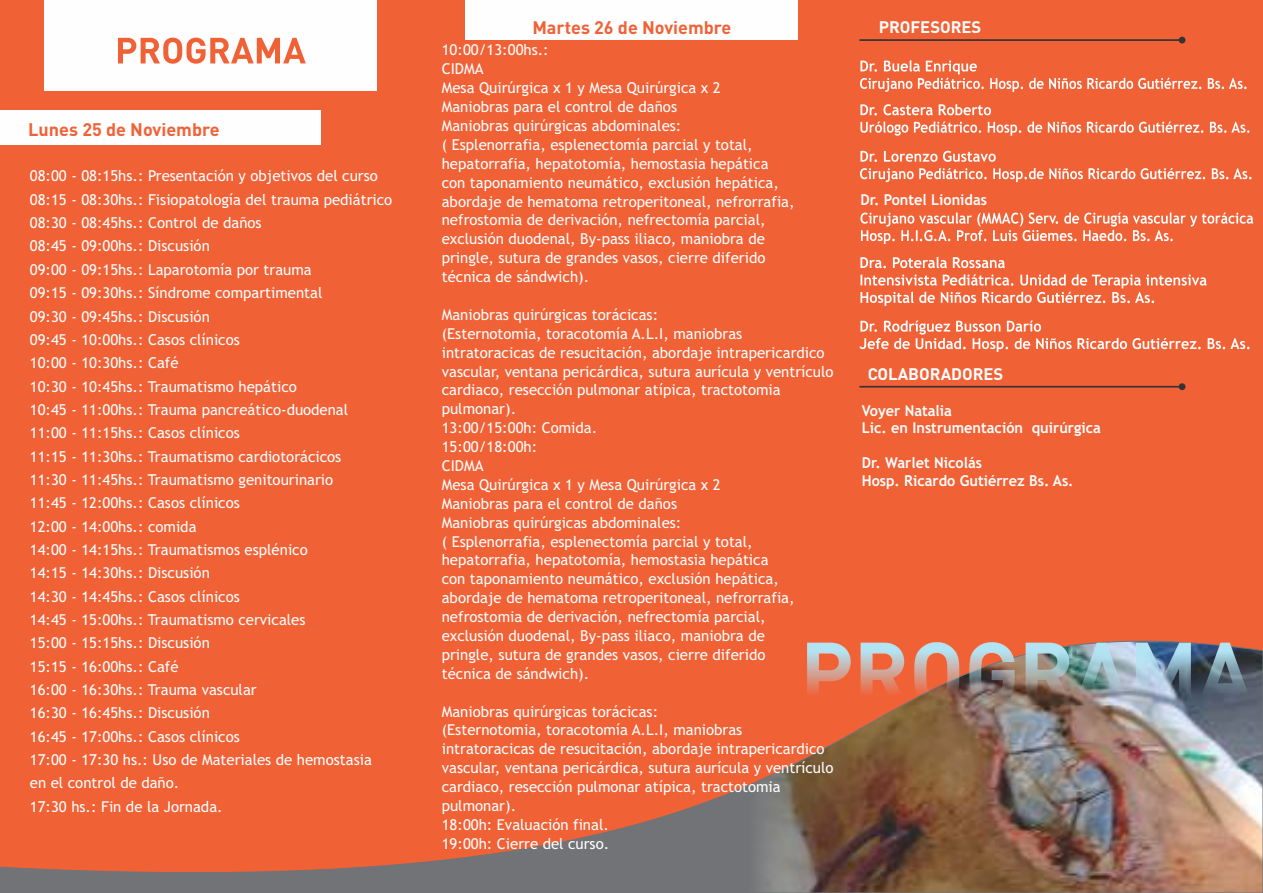
<style>
.page{position:relative;width:1263px;height:893px;background:#fff}
.page>*{position:absolute;margin:0;border:0;box-sizing:border-box;transform-origin:0 0}
.t1{font:700 18px "DIN Pro";color:#f16136}
.t2{font:700 16.5px "DIN Pro";color:#fefefe}
.t3{font:15px/18.9px "Trebuchet MS";color:#fefefe}
.t4{font:700 15px/17.4px "Trebuchet MS";color:#fefefe}
</style>
<div class="page">
<div style="left:0;top:0;width:1263px;height:581px;background:#f16136"></div>
<svg style="left:0;top:581px;width:1263px;height:312px;background:#cd6645"></svg>
<svg style="left:860px;top:60px;width:386px;height:32px;background:#f27954"></svg>
<svg style="left:860px;top:104px;width:389px;height:32px;background:#f27955"></svg>
<svg style="left:859px;top:37px;width:326px;height:6px;background:#b95335"></svg>
<svg style="left:859px;top:383px;width:326px;height:7px;background:#c15535"></svg>
<div style="left:44px;top:0;width:333px;height:90px;background:#fefefe"></div>
<div style="left:465px;top:0;width:333px;height:39px;background:#fefefe"></div>
<div style="left:0;top:110px;width:320px;height:34px;background:#fefefe"></div>
<svg style="left:118px;top:38px;width:188px;height:26px"></svg>
<img style="left:808px;top:642px;width:443px;height:62px">
<svg style="left:860px;top:212px;width:393px;height:32px;background:#f37f5d"></svg>
<svg style="left:860px;top:151px;width:136px;height:11px"></svg>
<svg style="left:860px;top:168px;width:391px;height:14px;background:#f48b6b"></svg>
<svg style="left:859px;top:320px;width:390px;height:32px;background:#f37c59"></svg>
<svg style="left:860px;top:257px;width:145px;height:11px"></svg>
<svg style="left:860px;top:274px;width:347px;height:32px;background:#f38362"></svg>
<p class="t1" style="left:28px;top:122px;width:193px">Lunes 25 de Noviembre</p>
<p class="t3" style="left:30px;top:166px;width:364px;line-height:23.4px">08:00 - 08:15hs.: Presentación y objetivos del curso 08:15 - 08:30hs.: Fisiopatología del trauma pediátrico 08:30 - 08:45hs.: Control de daños<br>08:45 - 09:00hs.: Discusión<br>09:00 - 09:15hs.: Laparotomía por trauma<br>09:15 - 09:30hs.: Síndrome compartimental<br>09:30 - 09:45hs.: Discusión<br>09:45 - 10:00hs.: Casos clínicos<br>10:00 - 10:30hs.: Café<br>10:30 - 10:45hs.: Traumatismo hepático<br>10:45 - 11:00hs.: Trauma pancreático-duodenal<br>11:00 - 11:15hs.: Casos clínicos<br>11:15 - 11:30hs.: Traumatismo cardiotorácicos<br>11:30 - 11:45hs.: Traumatismo genitourinario<br>11:45 - 12:00hs.: Casos clínicos<br>12:00 - 14:00hs.: comida<br>14:00 - 14:15hs.: Traumatismos esplénico<br>14:15 - 14:30hs.: Discusión<br>14:30 - 14:45hs.: Casos clínicos<br>14:45 - 15:00hs.: Traumatismo cervicales<br>15:00 - 15:15hs.: Discusión<br>15:15 - 16:00hs.: Café<br>16:00 - 16:30hs.: Trauma vascular<br>16:30 - 16:45hs.: Discusión<br>16:45 - 17:00hs.: Casos clínicos<br>17:00 - 17:30 hs.: Uso de Materiales de hemostasia<br>en el control de daño.<br>17:30 hs.: Fin de la Jornada.</p>
<p class="t1" style="left:532px;top:20px;width:201px">Martes 26 de Noviembre</p>
<p class="t3" style="left:442px;top:42px;width:354px">10:00/13:00hs.:<br>CIDMA<br>Mesa Quirúrgica x 1 y Mesa Quirúrgica x 2<br>Maniobras para el control de daños<br>Maniobras quirúrgicas abdominales:<br>( Esplenorrafia, esplenectomía parcial y total, hepatorrafia, hepatotomía, hemostasia hepática con taponamiento neumático, exclusión hepática, abordaje de hematoma retroperitoneal, nefrorrafia, nefrostomia de derivación, nefrectomía parcial, exclusión duodenal, By-pass iliaco, maniobra de pringle, sutura de grandes vasos, cierre diferido técnica de sándwich).</p>
<p class="t3" style="left:442px;top:306px;width:393px">Maniobras quirúrgicas torácicas:<br>(Esternotomia, toracotomía A.L.I, maniobras intratoracicas de resucitación, abordaje intrapericardico vascular, ventana pericárdica, sutura aurícula y ventrículo cardiaco, resección pulmonar atípica, tractotomia pulmonar).<br>13:00/15:00h: Comida.<br>15:00/18:00h:<br>CIDMA<br>Mesa Quirúrgica x 1 y Mesa Quirúrgica x 2<br>Maniobras para el control de daños<br>Maniobras quirúrgicas abdominales:<br>( Esplenorrafia, esplenectomía parcial y total, hepatorrafia, hepatotomía, hemostasia hepática<br>con taponamiento neumático, exclusión hepática, abordaje de hematoma retroperitoneal, nefrorrafia, nefrostomia de derivación, nefrectomía parcial,<br>exclusión duodenal, By-pass iliaco, maniobra de<br>pringle, sutura de grandes vasos, cierre diferido<br>técnica de sándwich).</p>
<p class="t3" style="left:442px;top:703px;width:393px">Maniobras quirúrgicas torácicas:<br>(Esternotomia, toracotomía A.L.I, maniobras intratoracicas de resucitación, abordaje intrapericardico vascular, ventana pericárdica, sutura aurícula y ventrículo cardiaco, resección pulmonar atípica, tractotomia pulmonar).<br>18:00h: Evaluación final.<br>19:00h: Cierre del curso.</p>
<p class="t2" style="left:879px;top:20px;width:104px">PROFESORES</p>
<p class="t4" style="left:860px;top:193px;width:128px">Dr. Pontel Lionidas</p>
<p class="t2" style="left:868px;top:367px;width:137px">COLABORADORES</p>
<p class="t4" style="left:862px;top:403px;width:240px">Voyer Natalia<br>Lic. en Instrumentación quirúrgica</p>
<p class="t4" style="left:862px;top:456px;width:213px">Dr. Warlet Nicolás<br>Hosp. Ricardo Gutiérrez Bs. As.</p>
</div>
